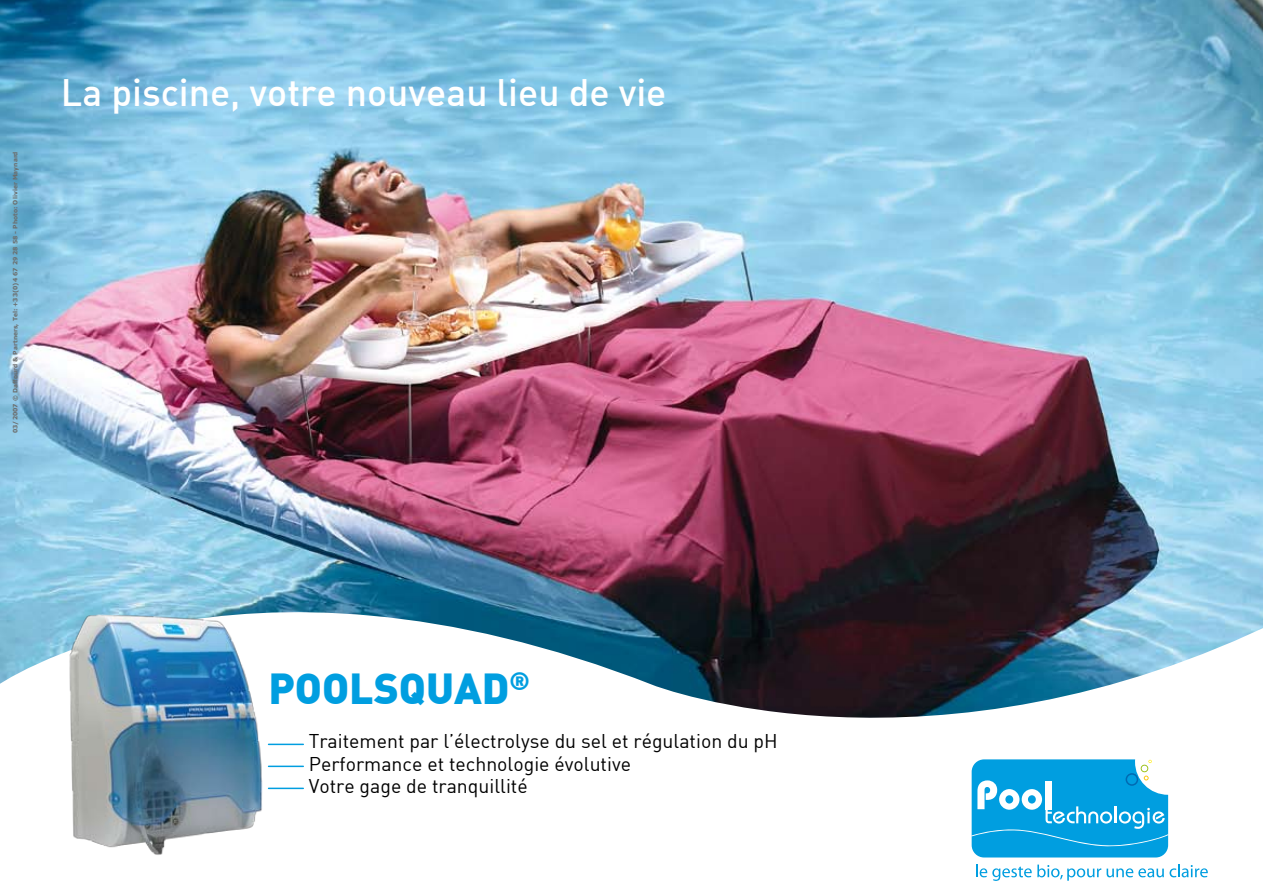
<style>
.page{position:relative;width:1263px;height:893px;background:#fff}
.page>*{position:absolute;margin:0;border:0;box-sizing:border-box;transform-origin:0 0}
.t1{font:42.45px "DIN Black Alternate";color:#009ee0}
.t2{font:37.5px "DIN Medium Alternate";color:#fff}
.t3{font:19.5px/22.5px "DIN";color:#000}
.t4{font:700 6px "Verdana";color:#6b6c6b}
</style>
<div class="page">
<img style="left:0;top:0;width:1263px;height:520px">
<svg style="left:0;top:520px;width:1263px;height:345px"></svg>
<hr style="left:269px;top:744px;width:34px;height:1px;background:#009ee0">
<hr style="left:269px;top:766px;width:34px;height:1px;background:#009ee0">
<hr style="left:269px;top:788px;width:34px;height:1px;background:#009ee0">
<svg style="left:976px;top:865px;width:232px;height:16px"></svg>
<svg style="left:971px;top:759px;width:198px;height:98px;background:#2aade4"></svg>
<img style="left:53px;top:602px;width:213px;height:255px">
<p class="t4" style="left:11px;top:433px;width:283px;rotate:-90deg">03/2007 © Daffourd &amp; Partners, Tel: +33(0)4 67 29 28 58 - Photo: Olivier Maynard</p>
<h2 class="t2" style="left:61px;top:69px;width:607px">La piscine, votre nouveau lieu de vie</h2>
<h1 class="t1" style="left:268px;top:660px;width:263px">POOLSQUAD<sup>®</sup></h1>
<p class="t3" style="left:309px;top:730px;width:471px">Traitement par l’électrolyse du sel et régulation du pH<br>Performance et technologie évolutive<br>Votre gage de tranquillité</p>
</div>
